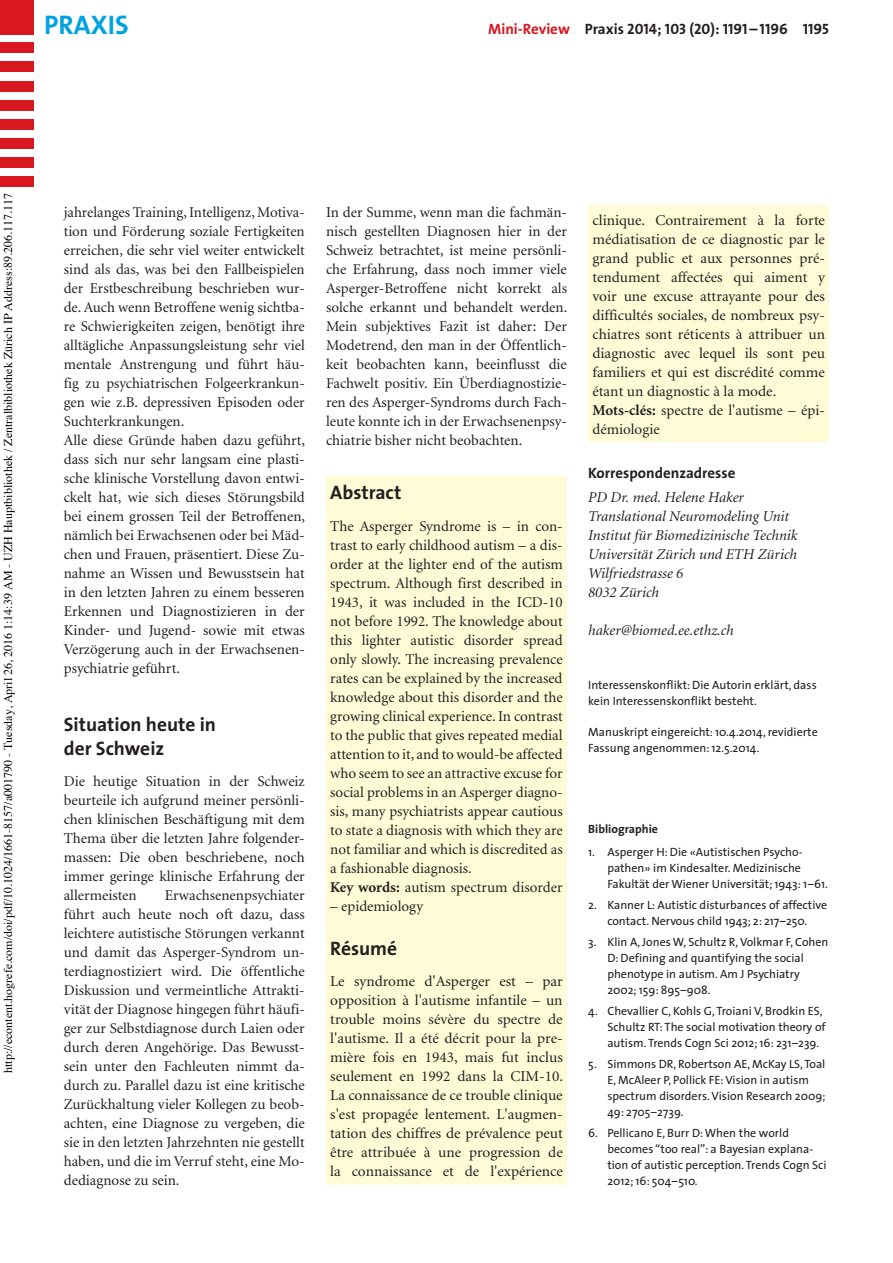
<style>
.page{position:relative;width:893px;height:1263px;background:#fff}
.page>*{position:absolute;margin:0;border:0;box-sizing:border-box;transform-origin:0 0}
.t1{font:700 27px "The Sans B W7";color:#00a2df}
.t2{font:700 19.5px/24px "The Sans";color:#231f20}
.t3{font:15px/19px "Minion";color:#231f20;text-align:justify}
.t4{font:italic 15px/18.9px "Minion";color:#231f20}
.t5{font:15px "The Sans Bold Caps";color:#231f20}
.t6{font:700 15px "The Sans";color:#231f20}
.t7{font:12px/15.9px "The Sans";color:#231f20}
.t8{font:12px "Times";color:#000}
.t9{font:700 12px "The Sans";color:#231f20}
.s1{font-family:"The Sans B W7";font-weight:700;color:#d7171f}
.s2{font-family:"The Sans B W7";font-weight:700}
.s3{font-weight:700}
</style>
<div class="page">
<div style="left:0;top:0;width:34px;height:34px;background:#d8171f"></div>
<div style="left:0;top:43px;width:34px;height:10px;background:#d8171f"></div>
<div style="left:0;top:62px;width:34px;height:10px;background:#d8171f"></div>
<div style="left:0;top:81px;width:34px;height:10px;background:#d8171f"></div>
<div style="left:0;top:100px;width:34px;height:11px;background:#d8171f"></div>
<div style="left:0;top:119px;width:34px;height:11px;background:#d8171f"></div>
<div style="left:0;top:138px;width:34px;height:11px;background:#d8171f"></div>
<div style="left:0;top:157px;width:34px;height:11px;background:#d8171f"></div>
<div style="left:0;top:176px;width:34px;height:11px;background:#d8171f"></div>
<div style="left:326px;top:476px;width:241px;height:709px;background:#fffbd6"></div>
<div style="left:588px;top:206px;width:241px;height:236px;background:#fffbd6"></div>
<h1 class="t1" style="left:44px;top:8px;width:86px">PRAXIS</h1>
<p class="t5" style="left:488px;top:17px;width:343px"><span class="s1">Mini-Review</span> <span class="s2">Praxis</span> 2014<span class="s2">;</span> 103 (20)<span class="s2">:</span> 1191 <span class="s2">–</span> 1196 1195</p>
<p class="t8" style="left:3px;top:1073px;width:881px;rotate:-90deg">http://econtent.hogrefe.com/doi/pdf/10.1024/1661-8157/a001790 - Tuesday, April 26, 2016 1:14:39 AM - UZH Hauptbibliothek / Zentralbibliothek Zürich IP Address:89.206.117.117</p>
<p class="t3" style="left:64px;top:203px;width:243px;text-align:left">jahrelanges Training, Intelligenz, Motiva&shy;tion und Förderung soziale Fertigkeiten erreichen, die sehr viel weiter entwickelt sind als das, was bei den Fallbeispielen der Erstbeschreibung beschrieben wur&shy;de. Auch wenn Betroffene wenig sichtba&shy;re Schwierigkeiten zeigen, benötigt ihre alltägliche Anpassungsleistung sehr viel mentale Anstrengung und führt häu&shy;fig zu psychiatrischen Folgeerkrankun&shy;gen wie z.B. depressiven Episoden oder Sucht erkrankungen.<br>Alle diese Gründe haben dazu geführt, dass sich nur sehr langsam eine plasti&shy;sche klinische Vorstellung davon entwi&shy;ckelt hat, wie sich dieses Störungsbild bei einem grossen Teil der Betroffenen, nämlich bei Erwachsenen oder bei Mäd&shy;chen und Frauen, präsentiert. Diese Zu&shy;nahme an Wissen und Bewusstsein hat in den letzten Jahren zu einem besseren Erkennen und Diagnostizieren in der Kinder- und Jugend- sowie mit etwas Verzögerung auch in der Erwachsenen&shy;psychiatrie geführt.</p>
<h2 class="t2" style="left:64px;top:711px;width:154px">Situation heute in der Schweiz</h2>
<p class="t3" style="left:64px;top:773px;width:243px">Die heutige Situation in der Schweiz beurteile ich aufgrund meiner persönli&shy;chen klinischen Beschäftigung mit dem Thema über die letzten Jahre folgender&shy;massen: Die oben beschriebene, noch immer geringe klinische Erfahrung der allermeisten</p>
<p class="t3" style="left:64px;top:886px;width:243px;text-indent:101px">Erwachsenenpsychiater führt auch heute noch oft dazu, dass leichtere autistische Störungen verkannt und damit das Asperger-Syndrom un&shy;terdiagnostiziert wird. Die öffentliche Diskussion und vermeintliche Attrakti&shy;vität der Diagnose hingegen führt häufi&shy;ger zur Selbstdiagnose durch Laien oder durch deren Angehörige. Das Bewusst&shy;sein unter den Fachleuten nimmt da&shy;durch zu. Parallel dazu ist eine kritische Zurückhaltung vieler Kollegen zu beob&shy;achten, eine Diagnose zu vergeben, die sie in den letzten Jahrzehnten nie gestellt haben, und die im Verruf steht, eine Mo&shy;dediagnose zu sein.</p>
<p class="t3" style="left:326px;top:203px;width:243px">In der Summe, wenn man die fachmän&shy;nisch gestellten Diagnosen hier in der Schweiz betrachtet, ist meine persönli&shy;che Erfahrung, dass noch immer viele Asperger-Betroffene nicht korrekt als solche erkannt und behandelt werden.<br>Mein subjektives Fazit ist daher: Der Modetrend, den man in der Öffentlich&shy;keit beobachten kann, beeinflusst die Fachwelt positiv. Ein Überdiagnostizie&shy;ren des Asperger-Syndroms durch Fach&shy;leute konnte ich in der Erwachsenenpsy&shy;chiatrie bisher nicht beobachten.</p>
<h2 class="t2" style="left:330px;top:479px;width:73px">Abstract</h2>
<p class="t3" style="left:330px;top:517px;width:234px;text-align:left">The Asperger Syndrome is – in con&shy;trast to early childhood autism – a dis&shy;order at the lighter end of the autism spectrum. Although first described in 1943, it was included in the ICD-10 not before 1992. The knowledge about this lighter autistic disorder spread only slowly. The increasing prevalence rates can be explained by the increased knowledge about this disorder and the growing clinical experience. In contrast to the public that gives repeated medial attention to it, and to would-be affected who seem to see an attractive excuse for social problems in an Asperger diagno&shy;sis, many psychiatrists appear cautious to state a diagnosis with which they are not familiar and which is discredited as a fashionable diagnosis.<br><span class="s3">Key words:</span> autism spectrum disorder</p>
<p class="t3" style="left:330px;top:897px;width:94px">– epidemiology</p>
<h2 class="t2" style="left:330px;top:936px;width:68px">Résumé</h2>
<p class="t3" style="left:330px;top:973px;width:234px">Le syndrome d'Asperger est – par opposition à l'autisme infantile – un trouble moins sévère du spectre de l'autisme. Il a été décrit pour la pre&shy;mière fois en 1943, mais fut inclus seulement en 1992 dans la CIM-10.<br>La connaissance de ce trouble clinique s'est propagée lentement. L'augmen&shy;tation des chiffres de prévalence peut être attribuée à une progression de la connaissance et de l'expérience</p>
<p class="t3" style="left:592px;top:211px;width:234px;text-align:left">clinique. Contrairement à la forte médiatisation de ce diagnostic par le grand public et aux personnes pré&shy;tendument affectées qui aiment y voir une excuse attrayante pour des difficultés sociales, de nombreux psy&shy;chiatres sont réticents à attribuer un diagnostic avec lequel ils sont peu familiers et qui est discrédité comme étant un diagnostic à la mode.<br><span class="s3">Mots-clés:</span> spectre de l'autisme – épi&shy;démiologie</p>
<p class="t6" style="left:588px;top:461px;width:149px">Korrespondenzadresse</p>
<p class="t4" style="left:588px;top:488px;width:211px">PD Dr. med. Helene Haker<br>Translational Neuromodeling Unit<br>Institut für Biomedizinische Technik<br>Universität Zürich und ETH Zürich<br>Wilfriedstrasse 6<br>8032 Zürich</p>
<p class="t4" style="left:588px;top:621px;width:147px">haker@biomed.ee.ethz.ch</p>
<p class="t7" style="left:588px;top:676px;width:230px">Interessenskonflikt: Die Autorin erklärt, dass kein Interessenskonflikt besteht.</p>
<p class="t7" style="left:588px;top:724px;width:231px">Manuskript eingereicht: 10.4.2014, revidierte<br>Fassung angenommen: 12.5.2014.</p>
<p class="t9" style="left:588px;top:819px;width:71px">Bibliographie</p>
<p class="t7" style="left:607px;top:843px;width:222px;text-indent:-19px">1. Asperger H: Die «Autistischen Psycho&shy;pathen» im Kindesalter. Medizinische<br>Fakultät der Wiener Universität; 1943: 1–61.</p>
<p class="t7" style="left:588px;top:896px;width:241px;text-align:center">2. Kanner L: Autistic disturbances of affective contact. Nervous child 1943; 2: 217–250.</p>
<p class="t7" style="left:607px;top:933px;width:223px;text-indent:-19px">3. Klin A, Jones W, Schultz R, Volkmar F, Cohen D: Defining and quantifying the social phenotype in autism. Am J Psychiatry 2002; 159: 895–908.</p>
<p class="t7" style="left:607px;top:1002px;width:220px;text-indent:-19px">4. Chevallier C, Kohls G, Troiani V, Brodkin ES,<br>Schultz RT: The social motivation theory of autism. Trends Cogn Sci 2012; 16: 231–239.</p>
<p class="t7" style="left:607px;top:1055px;width:220px;text-indent:-19px">5. Simmons DR, Robertson AE, McKay LS, Toal E, McAleer P, Pollick FE: Vision in autism spectrum disorders. Vision Research 2009; 49: 2705–2739.</p>
<p class="t7" style="left:607px;top:1124px;width:221px;text-indent:-19px">6. Pellicano E, Burr D: When the world becomes “too real”: a Bayesian explana&shy;tion of autistic perception. Trends Cogn Sci 2012; 16: 504–510.</p>
</div>
